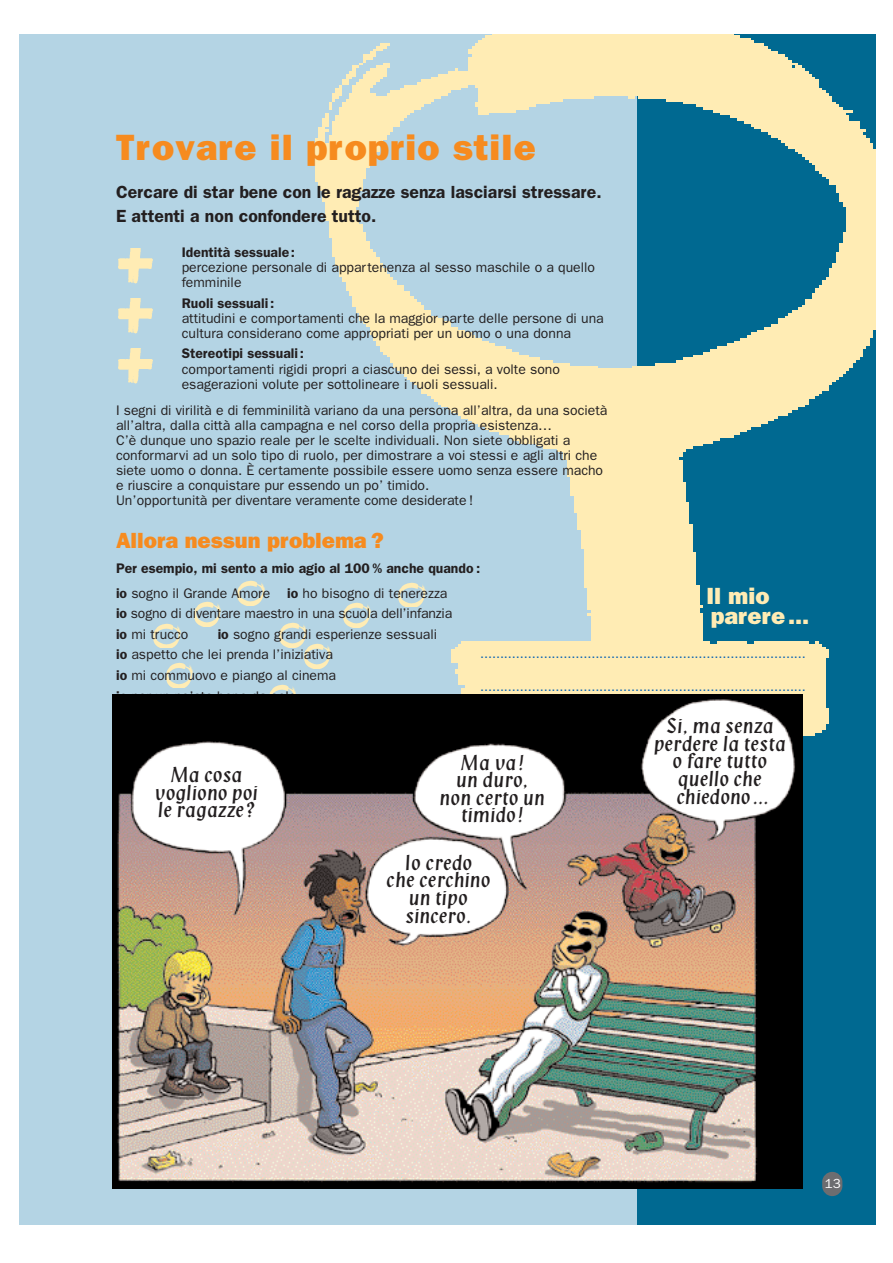
<style>
.page{position:relative;width:893px;height:1263px;background:#fff}
.page>*{position:absolute;margin:0;border:0;box-sizing:border-box;transform-origin:0 0}
.t1{font:800 36.75px "Franklin Gothic";letter-spacing:.03em;color:#f68b1f}
.t2{font:800 23.55px/20.5px "Franklin Gothic";color:#ffecb4}
.t3{font:800 22.05px "Franklin Gothic";color:#f68b1f}
.t4{font:20.55px/17.7px "Klang";letter-spacing:.005em;color:#231f20;text-align:center}
.t5{font:600 17.7px/23.5px "Franklin Gothic";color:#231f20}
.t6{font:13.95px/15.1px "Franklin Gothic";color:#231f20}
.t7{font:600 13.95px/24.8px "Franklin Gothic";color:#231f20}
.t8{font:13.2px "Franklin Gothic";color:#1167b3}
.t9{font:13.2px "Franklin Gothic";color:#fff}
.s1{font-weight:400}
.s2{font-weight:600}
</style>
<div class="page">
<div style="left:632px;top:34px;width:243px;height:1191px;background:#006991"></div>
<div style="left:19px;top:34px;width:617px;height:1191px;background:#b4d4e4"></div>
<img style="left:286px;top:34px;width:589px;height:831px">
<img style="left:118px;top:248px;width:35px;height:36px">
<img style="left:118px;top:298px;width:35px;height:36px">
<img style="left:118px;top:349px;width:35px;height:35px">
<img style="left:237px;top:580px;width:28px;height:25px">
<img style="left:397px;top:581px;width:30px;height:26px">
<img style="left:194px;top:601px;width:27px;height:25px">
<img style="left:153px;top:623px;width:28px;height:25px">
<img style="left:269px;top:684px;width:29px;height:10px">
<img style="left:166px;top:662px;width:27px;height:26px">
<img style="left:303px;top:643px;width:30px;height:26px">
<img style="left:342px;top:602px;width:30px;height:26px">
<img style="left:279px;top:621px;width:29px;height:26px">
<img style="left:112px;top:694px;width:690px;height:495px">
<div style="left:822px;top:1172px;width:20px;height:24px;background:#6c6d70;border-radius:10px"></div>
<h1 class="t1" style="left:116px;top:134px;width:421px">Trovare il proprio stile</h1>
<p class="t5" style="left:116px;top:182px;width:487px">Cercare di star bene con le ragazze senza lasciarsi stressare.<br>E attenti a non confondere tutto.</p>
<p class="t7" style="left:182px;top:241px;width:115px">Identità sessuale:</p>
<p class="t6" style="left:182px;top:261px;width:415px">percezione personale di appartenenza al sesso maschile o a quello femminile</p>
<p class="t7" style="left:182px;top:292px;width:94px">Ruoli sessuali:</p>
<p class="t6" style="left:182px;top:311px;width:423px">attitudini e comportamenti che la maggior parte delle persone di una cultura considerano come appropriati per un uomo o una donna</p>
<p class="t7" style="left:182px;top:343px;width:124px">Stereotipi sessuali:</p>
<p class="t6" style="left:182px;top:362px;width:380px">comportamenti rigidi propri a ciascuno dei sessi, a volte sono esagerazioni volute per sottolineare i ruoli sessuali.</p>
<p class="t6" style="left:116px;top:404px;width:493px">I segni di virilità e di femminilità variano da una persona all’altra, da una società all’altra, dalla città alla campagna e nel corso della propria esistenza…<br>C’è dunque uno spazio reale per le scelte individuali. Non siete obbligati a conformarvi ad un solo tipo di ruolo, per dimostrare a voi stessi e agli altri che siete uomo o donna. È certamente possibile essere uomo senza essere macho e riuscire a conquistare pur essendo un po’ timido.<br>Un’opportunità per diventare veramente come desiderate !</p>
<h3 class="t3" style="left:116px;top:533px;width:269px">Allora nessun problema ?</h3>
<p class="t7" style="left:116px;top:557px;width:366px">Per esempio, mi sento a mio agio al 100 % anche quando : io <span class="s1">sogno il Grande Amore</span> io <span class="s1">ho bisogno di tenerezza</span></p>
<p class="t6" style="left:116px;top:604px;width:338px;line-height:20.5px"><span class="s2">io</span> sogno di diventare maestro in una scuola dell’infanzia <span class="s2">io</span> mi trucco</p>
<h2 class="t2" style="left:706px;top:587px;width:104px">Il mio parere...</h2>
<p class="t8" style="left:480px;top:649px;width:327px">..................................................................................</p>
<p class="t8" style="left:480px;top:682px;width:327px">..................................................................................</p>
<p class="t6" style="left:116px;top:625px;width:323px;line-height:20.5px;text-indent:102px"><span class="s2">io</span> sogno grandi esperienze sessuali <span class="s2">io</span> aspetto che lei prenda l’iniziativa<br><span class="s2">io</span> mi commuovo e piango al cinema<br><span class="s2">io</span> per un po’sto bene da solo</p>
<h3 class="t4" style="left:155px;top:767px;width:104px">Ma cosa vogliono poi le ragazze?</h3>
<h3 class="t4" style="left:439px;top:755px;width:107px">Ma va!<br>un duro, non certo un timido!</h3>
<h3 class="t4" style="left:386px;top:855px;width:106px">Io credo<br>che cerchino un tipo sincero.</h3>
<h3 class="t4" style="left:653px;top:718px;width:133px">Si, ma senza perdere la testa o fare tutto quello che chiedono...</h3>
<p class="t9" style="left:824px;top:1179px;width:17px">13</p>
</div>
